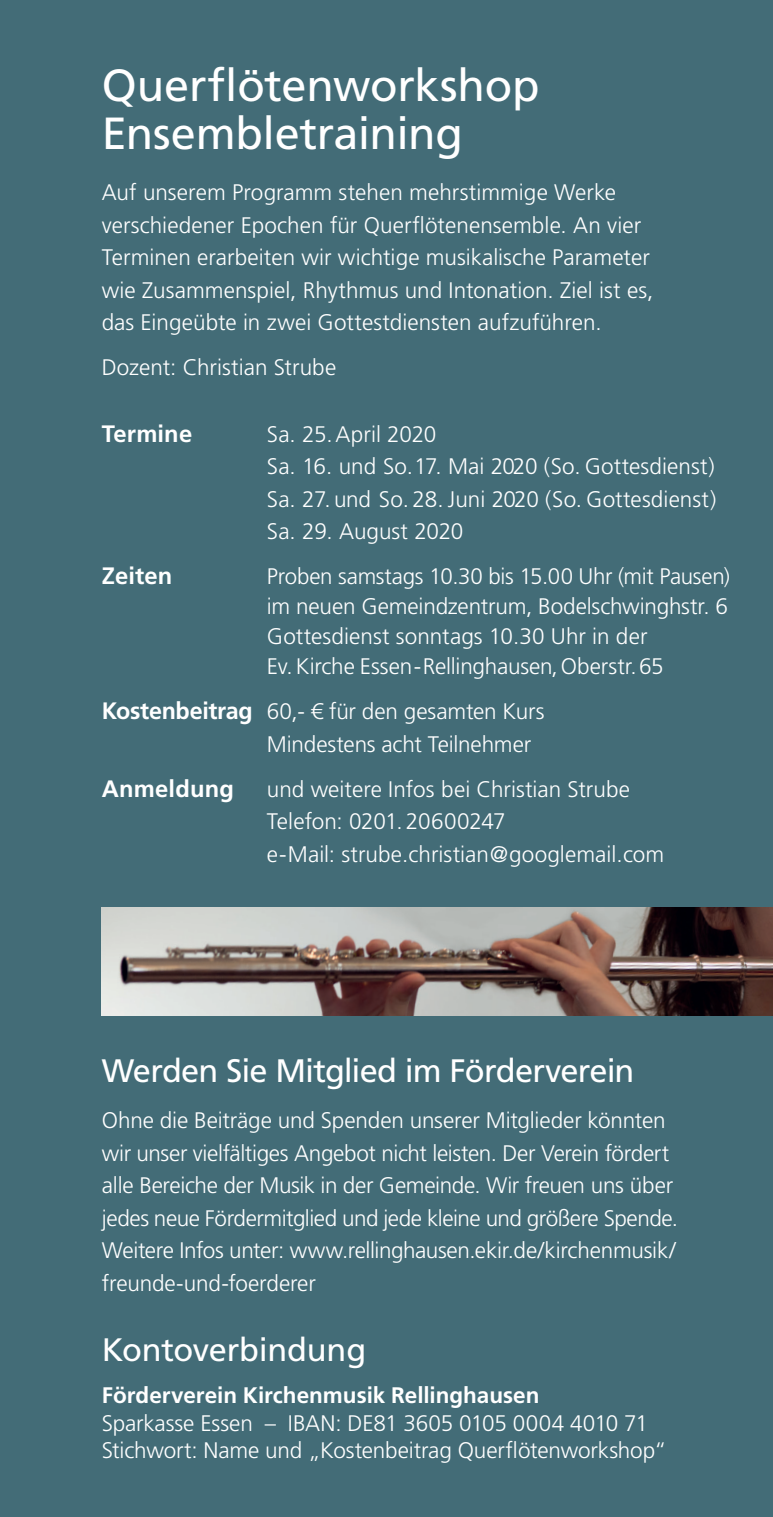
<style>
.page{position:relative;width:773px;height:1517px;background:#fff}
.page>*{position:absolute;margin:0;border:0;box-sizing:border-box;transform-origin:0 0}
.t1{font:45px/47.5px "Frutiger LT";letter-spacing:-.005em;color:#fff}
.t2{font:32.5px "Frutiger LT";letter-spacing:-.02em;color:#fff}
.t3{font:700 23.75px "Frutiger LT";letter-spacing:.005em;color:#fff}
.t4{font:300 22.5px/32.5px "Frutiger LT";letter-spacing:-.005em;color:#fff}
.t5{font:700 22.5px "Frutiger LT";color:#fff}
.s1{font-weight:700;font-size:23.75px}
</style>
<div class="page">
<div style="left:0;top:0;width:772px;height:1517px;background:#436c77"></div>
<img style="left:102px;top:907px;width:670px;height:108px">
<h1 class="t1" style="left:102px;top:62px;width:439px">Querflötenworkshop<br>Ensembletraining</h1>
<p class="t4" style="left:102px;top:176px;width:553px">Auf unserem Programm stehen mehrstimmige Werke verschiedener Epochen für Querflötenensemble. An vier Terminen erarbeiten wir wichtige musikalische Parameter wie Zusammenspiel, Rhythmus und Intonation. Ziel ist es, das Eingeübte in zwei Gottestdiensten aufzuführen.</p>
<p class="t4" style="left:102px;top:351px;width:236px">Dozent: Christian Strube</p>
<p class="t3" style="left:102px;top:420px;width:92px">Termine</p>
<p class="t4" style="left:267px;top:418px;width:451px">Sa. 25. April 2020<br>Sa. 16. und So.17. Mai 2020 (So. Gottesdienst)<br>Sa. 27. und So. 28. Juni 2020 (So. Gottesdienst)<br>Sa. 29. August 2020</p>
<p class="t3" style="left:102px;top:562px;width:72px">Zeiten</p>
<p class="t4" style="left:267px;top:562px;width:464px;line-height:30px">Proben samstags 10.30 bis 15.00 Uhr (mit Pausen) im neuen Gemeindzentrum, Bodelschwinghstr. 6<br>Gottesdienst sonntags 10.30 Uhr in der<br>Ev. Kirche Essen-Rellinghausen, Oberstr. 65</p>
<p class="t4" style="left:267px;top:696px;width:279px;text-indent:-165px"><span class="s1">Kostenbeitrag</span> 60,- € für den gesamten Kurs<br>Mindestens acht Teilnehmer</p>
<p class="t3" style="left:102px;top:775px;width:134px">Anmeldung</p>
<p class="t4" style="left:267px;top:773px;width:399px">und weitere Infos bei Christian Strube<br>Telefon: 0201. 20600247<br>e-Mail: strube.christian@googlemail.com</p>
<h2 class="t2" style="left:102px;top:1051px;width:534px">Werden Sie Mitglied im Förderverein</h2>
<p class="t4" style="left:102px;top:1104px;width:577px">Ohne die Beiträge und Spenden unserer Mitglieder könnten wir unser vielfältiges Angebot nicht leisten. Der Verein fördert alle Bereiche der Musik in der Gemeinde. Wir freuen uns über jedes neue Fördermitglied und jede kleine und größere Spende.<br>Weitere Infos unter: www.rellinghausen.ekir.de/kirchenmusik/ freunde-und-foerderer</p>
<h2 class="t2" style="left:102px;top:1330px;width:266px">Kontoverbindung</h2>
<p class="t5" style="left:102px;top:1382px;width:439px">Förderverein Kirchenmusik Rellinghausen</p>
<p class="t4" style="left:102px;top:1409px;width:566px;line-height:27.5px">Sparkasse Essen – IBAN: DE81 3605 0105 0004 4010 71<br>Stichwort: Name und „Kostenbeitrag Querflötenworkshop“</p>
</div>
